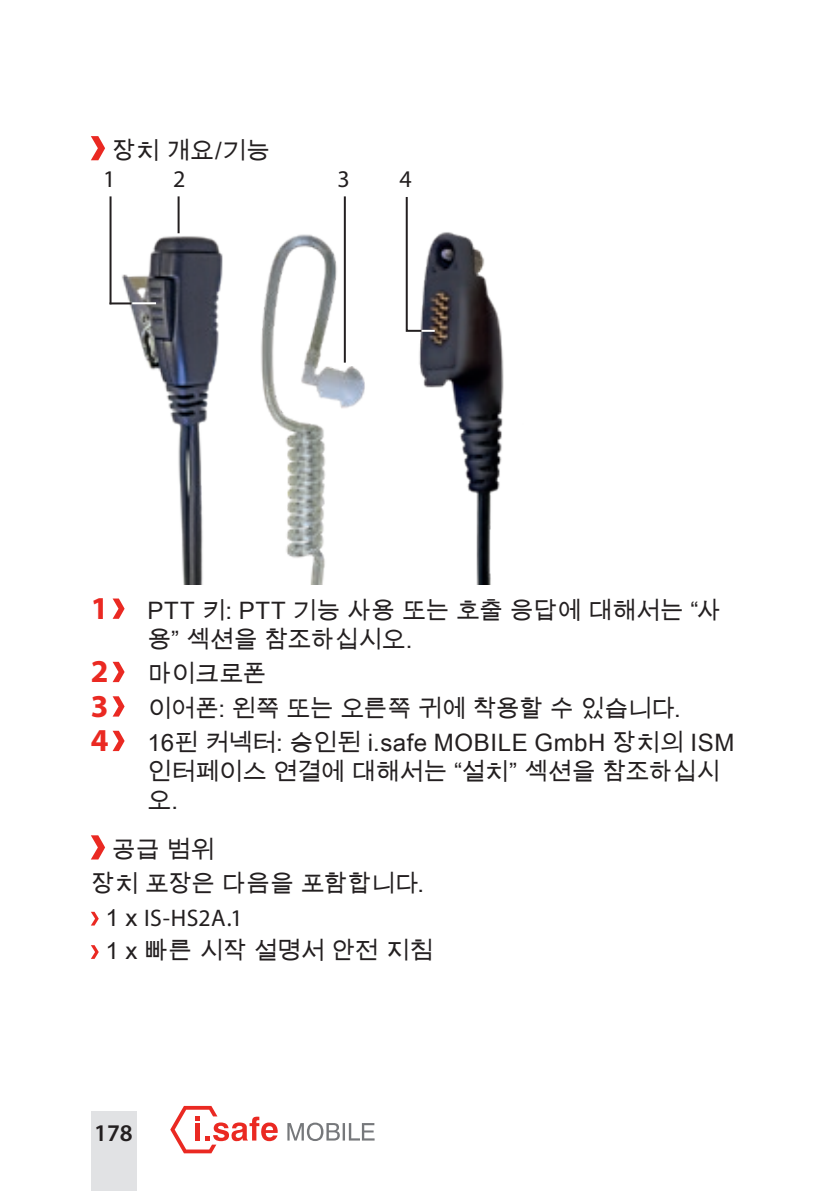
<style>
.page{position:relative;width:840px;height:1191px;background:#fff}
.page>*{position:absolute;margin:0;border:0;box-sizing:border-box;transform-origin:0 0}
.t1{font:24px/34.4px "Arial Unicode MS";letter-spacing:-.01em;color:#231f20}
.t2{font:24px "Myriad Pro";letter-spacing:.015em;color:#231f20}
.t3{font:600 24px "Myriad Pro";color:#231f20}
.s1{font-family:"Myriad Pro";font-weight:700;font-size:32px;color:#ea2922}
.s2{font-family:"Arial Unicode MS"}
</style>
<div class="page">
<div style="left:91px;top:1111px;width:45px;height:80px;background:#e1e2e4"></div>
<svg style="left:287px;top:1122px;width:87px;height:19px"></svg>
<svg style="left:170px;top:1106px;width:107px;height:47px"></svg>
<svg style="left:91px;top:136px;width:14px;height:24px"></svg>
<img style="left:419px;top:232px;width:85px;height:352px">
<img style="left:261px;top:215px;width:104px;height:369px">
<img style="left:112px;top:215px;width:111px;height:369px">
<hr style="left:177px;top:196px;width:2px;height:37px;background:#231f20">
<hr style="left:343px;top:196px;width:2px;height:167px;background:#231f20">
<hr style="left:132px;top:302px;width:24px;height:2px;background:#fff">
<hr style="left:109px;top:196px;width:2px;height:108px;background:#231f20">
<hr style="left:109px;top:302px;width:22px;height:2px;background:#231f20">
<svg style="left:405px;top:197px;width:29px;height:136px"></svg>
<svg style="left:112px;top:598px;width:12px;height:21px"></svg>
<svg style="left:112px;top:662px;width:12px;height:20px"></svg>
<svg style="left:112px;top:696px;width:12px;height:20px"></svg>
<svg style="left:112px;top:731px;width:12px;height:20px"></svg>
<svg style="left:91px;top:835px;width:14px;height:24px"></svg>
<svg style="left:91px;top:911px;width:8px;height:14px"></svg>
<svg style="left:91px;top:945px;width:8px;height:14px"></svg>
<p class="t1" style="left:112px;top:132px;width:160px">장치 개요/기능</p>
<p class="t2" style="left:103px;top:164px;width:14px">1</p>
<p class="t2" style="left:173px;top:165px;width:14px">2</p>
<p class="t2" style="left:337px;top:165px;width:14px">3</p>
<p class="t2" style="left:399px;top:165px;width:14px">4</p>
<p class="t1" style="left:147px;top:595px;width:574px;line-height:28.8px;text-indent:-57px"><span class="s1">1</span> PTT 키: PTT 기능 사용 또는 호출 응답에 대해서는 “사 용” 섹션을 참조하십시오.</p>
<p class="t1" style="left:91px;top:656px;width:644px"><span class="s1">2</span> 마이크로폰<br><span class="s1">3</span> 이어폰: 왼쪽 또는 오른쪽 귀에 착용할 수 있습니다.<br><span class="s1">4</span> 16핀 커넥터: 승인된 i.safe MOBILE GmbH 장치의 ISM</p>
<p class="t1" style="left:147px;top:756px;width:573px;line-height:28.8px">인터페이스 연결에 대해서는 “설치” 섹션을 참조하십시 오.</p>
<p class="t1" style="left:91px;top:831px;width:335px;text-indent:21px">공급 범위<br>장치 포장은 다음을 포함합니다.</p>
<p class="t2" style="left:105px;top:903px;width:139px"><span class="s2">1 x</span> IS-HS2A.1</p>
<p class="t1" style="left:105px;top:933px;width:329px">1 x 빠른 시작 설명서 안전 지침</p>
<p class="t3" style="left:94px;top:1117px;width:40px">178</p>
</div>
